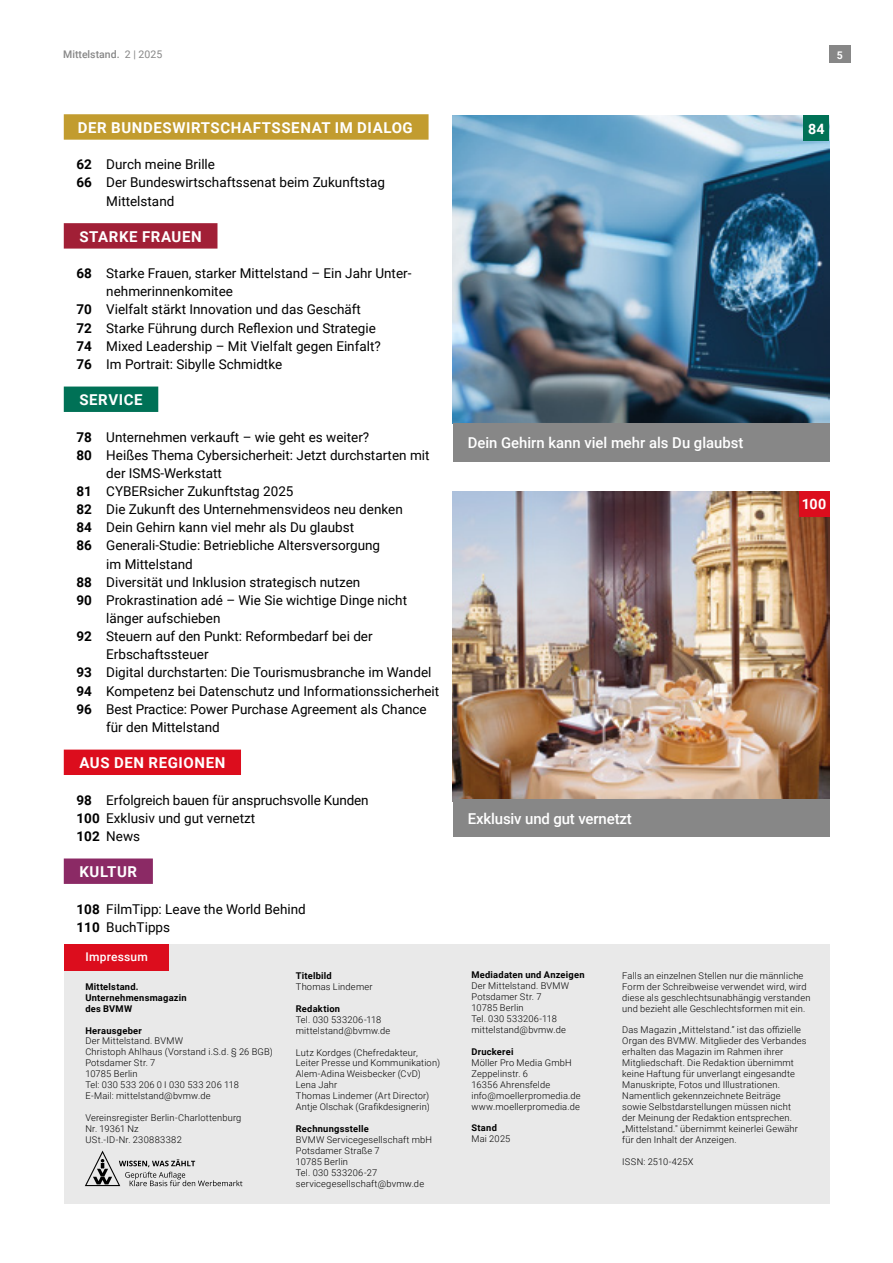
<style>
.page{position:relative;width:893px;height:1263px;background:#fff}
.page>*{position:absolute;margin:0;border:0;box-sizing:border-box;transform-origin:0 0}
.t1{font:700 15px "Roboto";letter-spacing:.04em;color:#fff}
.t2{font:500 15px "Roboto";color:#fff}
.t3{font:700 14.25px "Roboto";color:#fff}
.t4{font:13.5px/18.1px "Roboto";color:#000}
.t5{font:500 12px "Roboto";letter-spacing:.02em;color:#fff}
.t6{font:500 10.5px "Roboto";color:#878787}
.t7{font:700 10.5px "Roboto";color:#fff}
.t8{font:300 9.3px/10.9px "Roboto";letter-spacing:.02em;color:#000}
.t9{font:700 9.3px/10.9px "Roboto";letter-spacing:.025em;color:#000}
.s1{font-weight:400}
.s2{font-weight:700}
</style>
<div class="page">
<div style="left:64px;top:944px;width:765px;height:259px;background:#e9e9e9"></div>
<svg style="left:85px;top:1150px;width:157px;height:36px"></svg>
<img style="left:453px;top:115px;width:376px;height:309px">
<div style="left:453px;top:424px;width:376px;height:38px;background:#878787"></div>
<div style="left:64px;top:944px;width:104px;height:26px;background:#dc0d1d"></div>
<div style="left:64px;top:223px;width:153px;height:26px;background:#a11f36"></div>
<div style="left:64px;top:387px;width:94px;height:25px;background:#007156"></div>
<div style="left:64px;top:750px;width:177px;height:25px;background:#dc0d1d"></div>
<div style="left:64px;top:858px;width:89px;height:26px;background:#8b2a65"></div>
<div style="left:804px;top:115px;width:25px;height:26px;background:#007156"></div>
<img style="left:453px;top:491px;width:376px;height:308px">
<div style="left:453px;top:799px;width:376px;height:38px;background:#878787"></div>
<div style="left:799px;top:491px;width:30px;height:26px;background:#dc0d1d"></div>
<div style="left:829px;top:46px;width:21px;height:17px;background:#878787"></div>
<div style="left:64px;top:114px;width:365px;height:26px;background:#c29c2f"></div>
<p class="t6" style="left:63px;top:47px;width:101px">Mittelstand. <span class="s1">2 | 2025</span></p>
<p class="t7" style="left:837px;top:47px;width:8px">5</p>
<h1 class="t1" style="left:78px;top:117px;width:336px">DER BUNDESWIRTSCHAFTSSENAT IM DIALOG</h1>
<h3 class="t4" style="left:77px;top:155px;width:140px"><span class="s2">62</span> Durch meine Brille</h3>
<h3 class="t4" style="left:77px;top:173px;width:310px"><span class="s2">66</span> Der Bundeswirtschaftssenat beim Zukunftstag</h3>
<h3 class="t4" style="left:106px;top:191px;width:70px">Mittelstand</h3>
<h1 class="t1" style="left:79px;top:226px;width:124px">STARKE FRAUEN</h1>
<h3 class="t4" style="left:77px;top:264px;width:336px"><span class="s2">68</span> Starke Frauen, starker Mittelstand – Ein Jahr Unter-</h3>
<h3 class="t4" style="left:106px;top:282px;width:128px">nehmerinnenkomitee</h3>
<h3 class="t4" style="left:77px;top:300px;width:286px"><span class="s2">70</span> Vielfalt stärkt Innovation und das Geschäft</h3>
<h3 class="t4" style="left:77px;top:318px;width:301px"><span class="s2">72</span> Starke Führung durch Reflexion und Strategie</h3>
<h3 class="t4" style="left:77px;top:336px;width:306px"><span class="s2">74</span> Mixed Leadership – Mit Vielfalt gegen Einfalt?</h3>
<h3 class="t4" style="left:77px;top:354px;width:207px"><span class="s2">76</span> Im Portrait: Sibylle Schmidtke</h3>
<h1 class="t1" style="left:79px;top:389px;width:65px">SERVICE</h1>
<h3 class="t4" style="left:77px;top:427px;width:294px"><span class="s2">78</span> Unternehmen verkauft – wie geht es weiter?</h3>
<h3 class="t4" style="left:77px;top:445px;width:354px"><span class="s2">80</span> Heißes Thema Cybersicherheit: Jetzt durchstarten mit</h3>
<h3 class="t4" style="left:106px;top:463px;width:117px">der ISMS-Werkstatt</h3>
<h3 class="t4" style="left:77px;top:482px;width:219px"><span class="s2">81</span> CYBERsicher Zukunftstag 2025</h3>
<h3 class="t4" style="left:76px;top:500px;width:328px"><span class="s2">82</span> Die Zukunft des Unternehmensvideos neu denken</h3>
<h3 class="t4" style="left:76px;top:518px;width:279px"><span class="s2">84</span> Dein Gehirn kann viel mehr als Du glaubst</h3>
<h3 class="t4" style="left:76px;top:536px;width:305px"><span class="s2">86</span> Generali-Studie: Betriebliche Altersversorgung</h3>
<h3 class="t4" style="left:106px;top:554px;width:88px">im Mittelstand</h3>
<h3 class="t4" style="left:76px;top:572px;width:285px"><span class="s2">88</span> Diversität und Inklusion strategisch nutzen</h3>
<h3 class="t4" style="left:76px;top:590px;width:332px"><span class="s2">90</span> Prokrastination adé – Wie Sie wichtige Dinge nicht</h3>
<h3 class="t4" style="left:106px;top:609px;width:116px">länger aufschieben</h3>
<h3 class="t4" style="left:76px;top:627px;width:298px"><span class="s2">92</span> Steuern auf den Punkt: Reformbedarf bei der</h3>
<h3 class="t4" style="left:106px;top:645px;width:104px">Erbschaftssteuer</h3>
<h3 class="t4" style="left:76px;top:663px;width:356px"><span class="s2">93</span> Digital durchstarten: Die Tourismusbranche im Wandel</h3>
<h3 class="t4" style="left:76px;top:681px;width:364px"><span class="s2">94</span> Kompetenz bei Datenschutz und Informationssicherheit</h3>
<h3 class="t4" style="left:76px;top:699px;width:352px"><span class="s2">96</span> Best Practice: Power Purchase Agreement als Chance</h3>
<h3 class="t4" style="left:106px;top:717px;width:115px">für den Mittelstand</h3>
<h1 class="t1" style="left:79px;top:752px;width:147px">AUS DEN REGIONEN</h1>
<h3 class="t4" style="left:77px;top:790px;width:294px"><span class="s2">98</span> Erfolgreich bauen für anspruchsvolle Kunden<br><span class="s2">100</span> Exklusiv und gut vernetzt<br><span class="s2">102</span> News</h3>
<h1 class="t1" style="left:79px;top:861px;width:59px">KULTUR</h1>
<h3 class="t4" style="left:77px;top:899px;width:231px"><span class="s2">108</span> FilmTipp: Leave the World Behind<br><span class="s2">110</span> BuchTipps</h3>
<p class="t5" style="left:85px;top:949px;width:64px">Impressum</p>
<p class="t9" style="left:85px;top:980px;width:103px">Mittelstand.<br>Unternehmensmagazin des BVMW</p>
<p class="t9" style="left:85px;top:1024px;width:58px">Herausgeber</p>
<p class="t8" style="left:85px;top:1035px;width:189px">Der Mittelstand. BVMW<br>Christoph Ahlhaus (Vorstand i.S.d. § 26 BGB)<br>Potsdamer Str. 7<br>10785 Berlin<br>Tel: 030 533 206 0 I 030 533 206 118<br>E-Mail: mittelstand@bvmw.de</p>
<p class="t8" style="left:85px;top:1112px;width:158px">Vereinsregister Berlin-Charlottenburg<br>Nr. 19361 Nz<br>USt.-ID-Nr. 230883382</p>
<p class="t9" style="left:296px;top:970px;width:37px">Titelbild</p>
<p class="t8" style="left:296px;top:981px;width:78px">Thomas Lindemer</p>
<p class="t9" style="left:296px;top:1002px;width:46px">Redaktion</p>
<p class="t8" style="left:296px;top:1013px;width:96px">Tel. 030 533206-118 mittelstand@bvmw.de</p>
<p class="t8" style="left:296px;top:1046px;width:146px">Lutz Kordges (Chefredakteur,<br>Leiter Presse und Kommunikation)<br>Alem-Adina Weisbecker (CvD)<br>Lena Jahr<br>Thomas Lindemer (Art Director)<br>Antje Olschak (Grafikdesignerin)</p>
<p class="t9" style="left:296px;top:1123px;width:74px">Rechnungsstelle</p>
<p class="t8" style="left:296px;top:1134px;width:138px">BVMW Servicegesellschaft mbH<br>Potsdamer Straße 7<br>10785 Berlin<br>Tel. 030 533206-27 servicegesellschaft@bvmw.de</p>
<h2 class="t3" style="left:808px;top:118px;width:18px">84</h2>
<h1 class="t2" style="left:468px;top:432px;width:277px">Dein Gehirn kann viel mehr als Du glaubst</h1>
<h2 class="t3" style="left:802px;top:494px;width:26px">100</h2>
<h1 class="t2" style="left:468px;top:808px;width:166px">Exklusiv und gut vernetzt</h1>
<p class="t9" style="left:471px;top:969px;width:115px">Mediadaten und Anzeigen</p>
<p class="t8" style="left:471px;top:980px;width:99px">Der Mittelstand. BVMW<br>Potsdamer Str. 7<br>10785 Berlin<br>Tel. 030 533206-118 mittelstand@bvmw.de</p>
<p class="t9" style="left:471px;top:1046px;width:44px">Druckerei</p>
<p class="t8" style="left:471px;top:1057px;width:111px">Möller Pro Media GmbH<br>Zeppelinstr. 6<br>16356 Ahrensfelde info@moellerpromedia.de www.moellerpromedia.de</p>
<p class="t9" style="left:471px;top:1122px;width:27px">Stand</p>
<p class="t8" style="left:471px;top:1133px;width:40px">Mai 2025</p>
<p class="t8" style="left:622px;top:969px;width:190px">Falls an einzelnen Stellen nur die männ liche Form der Schreibweise verwendet wird, wird diese als geschlechts unabhängig verstanden und bezieht alle Geschlechtsformen mit ein.</p>
<p class="t8" style="left:622px;top:1024px;width:186px">Das Magazin „Mittelstand.“ ist das offizielle Organ des BVMW. Mitglieder des Verbandes erhalten das Magazin im Rahmen ihrer Mitgliedschaft. Die Redaktion übernimmt keine Haftung für unverlangt eingesandte Manuskripte, Fotos und Illustrationen.<br>Namentlich gekennzeichnete Beiträge sowie Selbstdarstellungen müssen nicht der Meinung der Redaktion entsprechen. „Mittelstand." übernimmt keinerlei Gewähr für den Inhalt der Anzeigen.</p>
<p class="t8" style="left:622px;top:1156px;width:73px">ISSN: 2510-425X</p>
</div>
